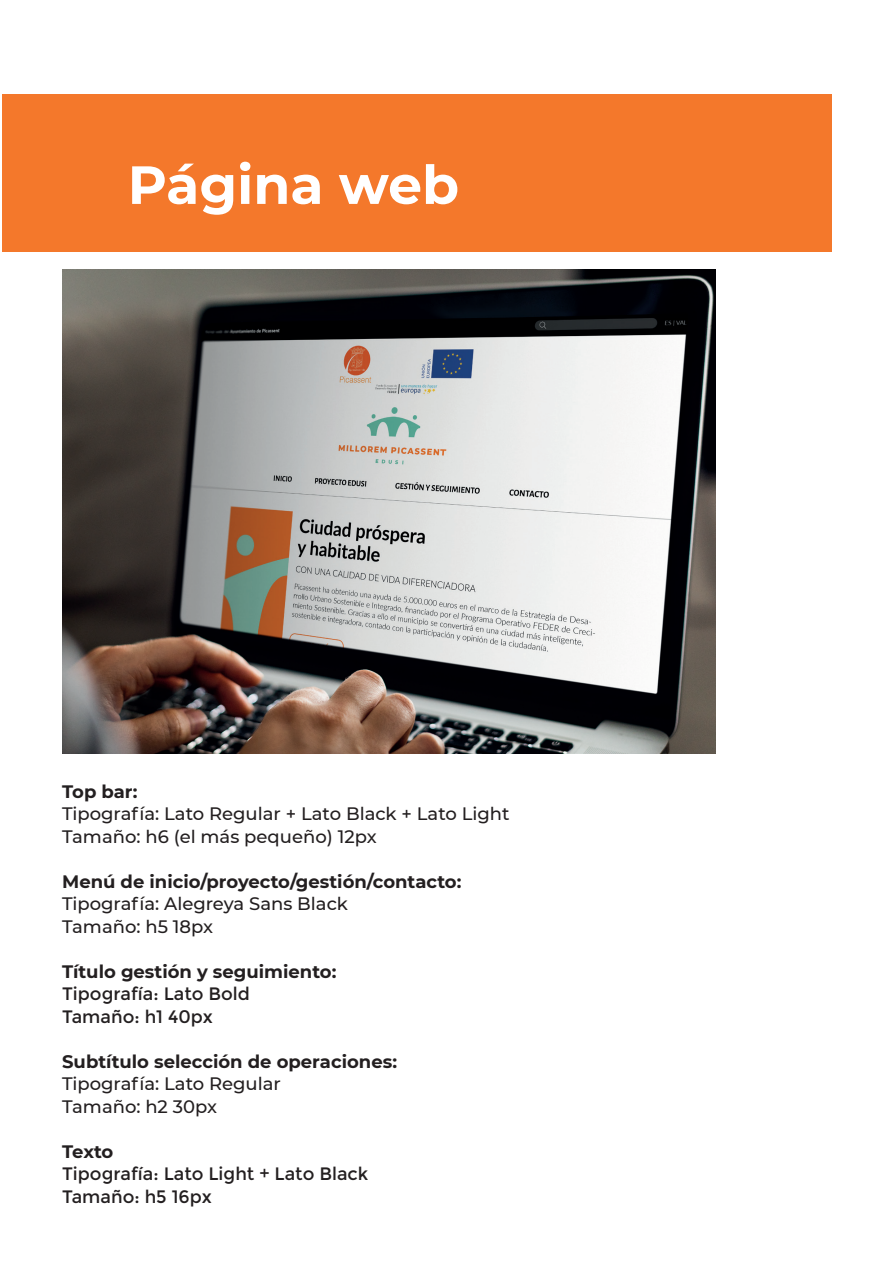
<style>
.page{position:relative;width:893px;height:1263px;background:#fff}
.page>*{position:absolute;margin:0;border:0;box-sizing:border-box;transform-origin:0 0}
.t1{font:700 53.7px "Montserrat";color:#fff}
.t2{font:500 18px/22.5px "Montserrat";color:#231f20}
.t3{font:700 18px "Montserrat";color:#231f20}
.t4{font:18px/22.5px "Montserrat";color:#231f20}
</style>
<div class="page">
<div style="left:3px;top:94px;width:829px;height:158px;background:#f4782b"></div>
<img style="left:62px;top:270px;width:653px;height:484px">
<h1 class="t1" style="left:128px;top:146px;width:333px">Página web</h1>
<p class="t3" style="left:62px;top:778px;width:77px">Top bar:</p>
<p class="t2" style="left:62px;top:802px;width:449px">Tipografía: Lato Regular + Lato Black + Lato Light<br>Tamaño: h6 (el más pequeño) 12px</p>
<p class="t3" style="left:62px;top:868px;width:401px">Menú de inicio/proyecto/gestión/contacto:</p>
<p class="t2" style="left:62px;top:892px;width:287px">Tipografía: Alegreya Sans Black<br>Tamaño: h5 18px</p>
<p class="t3" style="left:62px;top:958px;width:276px">Título gestión y seguimiento:</p>
<p class="t4" style="left:62px;top:983px;width:189px">Tipografía: Lato Bold<br>Tamaño: h1 40px</p>
<p class="t3" style="left:62px;top:1048px;width:336px">Subtítulo selección de operaciones:</p>
<p class="t2" style="left:62px;top:1072px;width:220px">Tipografía: Lato Regular<br>Tamaño: h2 30px</p>
<p class="t3" style="left:62px;top:1138px;width:53px">Texto</p>
<p class="t4" style="left:62px;top:1163px;width:308px">Tipografía: Lato Light + Lato Black<br>Tamaño: h5 16px</p>
</div>
